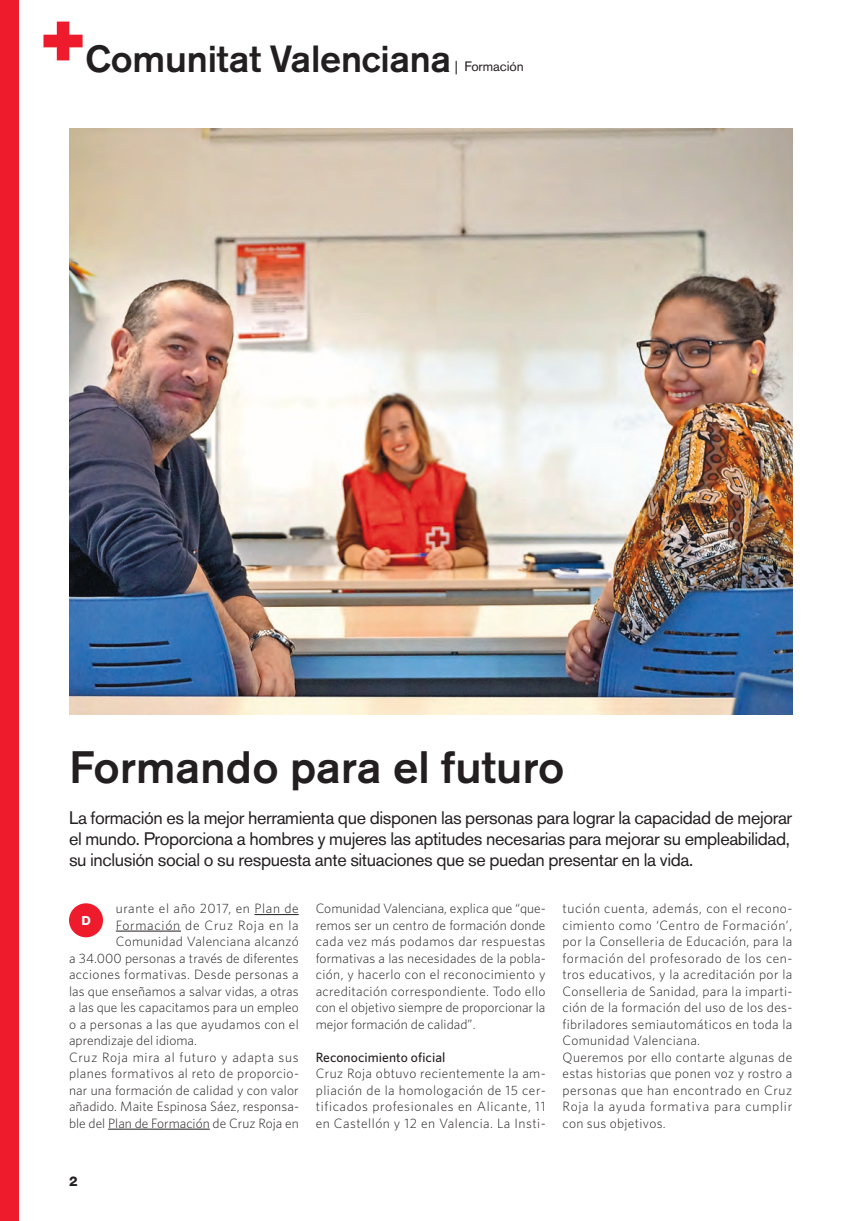
<style>
.page{position:relative;width:851px;height:1221px;background:#fff}
.page>*{position:absolute;margin:0;border:0;box-sizing:border-box;transform-origin:0 0}
.t1{font:500 45px "Akzidenz Grotesk BE";letter-spacing:.005em;color:#231f20}
.t2{font:500 37.5px "Akzidenz Grotesk BE";letter-spacing:-.005em;color:#231f20}
.t3{font:18px/21px "Akzidenz Grotesk BE";letter-spacing:-.02em;color:#231f20}
.t4{font:300 13.5px/16.5px "Whitney";letter-spacing:.025em;color:#231f20;text-align:justify}
.t5{font:300 13.5px "Whitney";letter-spacing:.005em;color:#231f20}
.t6{font:300 13.5px "Whitney";color:#231f20}
.t7{font:300 13.5px "Whitney";letter-spacing:.05em;color:#231f20}
.t8{font:300 13.5px "Whitney";letter-spacing:.045em;color:#231f20}
.t9{font:300 13.5px "Whitney";letter-spacing:.055em;color:#231f20}
.t10{font:500 13.5px "Whitney";letter-spacing:.005em;color:#231f20}
.t11{font:13.5px "Akzidenz Grotesk BE";letter-spacing:-.005em;color:#231f20}
.t12{font:800 13.5px "Helvetica Neue";color:#231f20}
.t13{font:700 12.75px "Akzidenz Grotesk BE";color:#fff}
</style>
<div class="page">
<div style="left:0;top:0;width:18px;height:1221px;background:#ee1b2c"></div>
<svg style="left:43px;top:22px;width:40px;height:38px"></svg>
<hr style="left:254px;top:914px;width:45px;height:1px;background:#231f20">
<hr style="left:116px;top:930px;width:65px;height:1px;background:#231f20">
<hr style="left:108px;top:1128px;width:102px;height:1px;background:#231f20">
<div style="left:69px;top:903px;width:34px;height:34px;background:#ee1b2c;border-radius:50%"></div>
<img style="left:69px;top:129px;width:723px;height:586px">
<h2 class="t2" style="left:85px;top:45px;width:367px">Comunitat Valenciana</h2>
<p class="t11" style="left:455px;top:62px;width:70px">| Formación</p>
<h1 class="t1" style="left:69px;top:750px;width:496px">Formando para el futuro</h1>
<p class="t3" style="left:69px;top:809px;width:724px">La formación es la mejor herramienta que disponen las personas para lograr la capacidad de mejorar el mundo. Proporciona a hombres y mujeres las aptitudes necesarias para mejorar su empleabilidad, su inclusión social o su respuesta ante situaciones que se puedan presentar en la vida.</p>
<p class="t8" style="left:116px;top:903px;width:184px">urante el año 2017, en Plan de</p>
<p class="t9" style="left:116px;top:920px;width:184px">Formación de Cruz Roja en la</p>
<p class="t4" style="left:116px;top:934px;width:184px">Comunidad Valenciana alcanzó</p>
<p class="t5" style="left:69px;top:953px;width:231px">a 34.000 personas a través de diferentes</p>
<p class="t4" style="left:69px;top:967px;width:231px">acciones formativas. Desde personas a</p>
<p class="t5" style="left:69px;top:986px;width:231px">las que enseñamos a salvar vidas, a otras</p>
<p class="t5" style="left:69px;top:1002px;width:231px">a las que les capacitamos para un empleo</p>
<p class="t4" style="left:69px;top:1016px;width:231px">o a personas a las que ayudamos con el</p>
<p class="t5" style="left:69px;top:1035px;width:130px">aprendizaje del idioma.</p>
<p class="t7" style="left:69px;top:1052px;width:231px">Cruz Roja mira al futuro y adapta sus</p>
<p class="t4" style="left:69px;top:1066px;width:231px">planes formativos al reto de proporcio-</p>
<p class="t4" style="left:69px;top:1082px;width:231px">nar una formación de calidad y con valor</p>
<p class="t4" style="left:69px;top:1099px;width:231px">añadido. Maite Espinosa Sáez, responsa-</p>
<p class="t6" style="left:69px;top:1118px;width:231px">ble del Plan de Formación de Cruz Roja en</p>
<p class="t13" style="left:81px;top:916px;width:11px">D</p>
<p class="t4" style="left:316px;top:901px;width:231px">Comunidad Valenciana, explica que “que&shy;remos ser un centro de formación donde cada vez más podamos dar respuestas formativas a las necesidades de la pobla&shy;ción, y hacerlo con el reconocimiento y acreditación correspondiente. Todo ello con el objetivo siempre de proporcionar la mejor formación de calidad”.</p>
<p class="t10" style="left:316px;top:1052px;width:131px">Reconocimiento oficial</p>
<p class="t4" style="left:316px;top:1066px;width:231px">Cruz Roja obtuvo recientemente la am&shy;pliación de la homologación de 15 cer&shy;tificados profesionales en Alicante, 11 en Castellón y 12 en Valencia. La Insti-</p>
<p class="t4" style="left:562px;top:901px;width:231px;text-align:left">tución cuenta, además, con el recono&shy;cimiento como ‘Centro de Formación’, por la Conselleria de Educación, para la formación del profesorado de los cen&shy;tros educativos, y la acreditación por la Conselleria de Sanidad, para la imparti&shy;ción de la formación del uso de los des&shy;fibriladores semiautomáticos en toda la Comunidad Valenciana.<br>Queremos por ello contarte algunas de estas historias que ponen voz y rostro a personas que han encontrado en Cruz Roja la ayuda formativa para cumplir con sus objetivos.</p>
<p class="t12" style="left:69px;top:1176px;width:10px">2</p>
</div>
